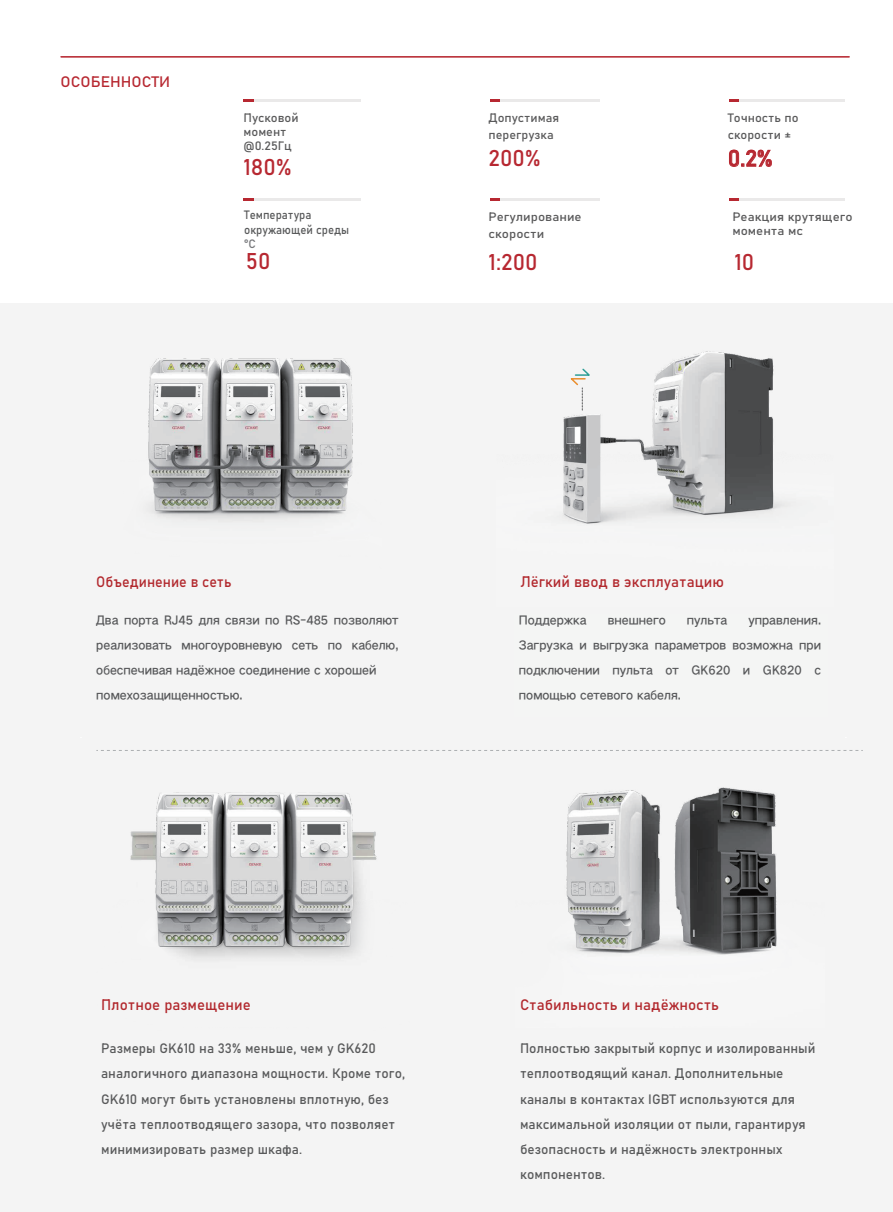
<style>
.page{position:relative;width:893px;height:1212px;background:#fff}
.page>*{position:absolute;margin:0;border:0;box-sizing:border-box;transform-origin:0 0}
.t1{font:22.5px "Bahnschrift";color:#b72831}
.t2{font:15px "Bahnschrift";color:#b2292e}
.t3{font:15px "Bahnschrift";color:#b2292e;scale:.95 1}
.t4{font:15px "Bahnschrift";color:#b72831;scale:1.05 1}
.t5{font:13.5px/25px "Bahnschrift";color:#595a5b}
.t6{font:12px/25.2px "HY Qi Hei X1 FEW";color:#57585a}
.t7{font:12px/17.2px "Bahnschrift";color:#5a5a5b;scale:1.05 1}
.t8{font:12px/17.2px "Bahnschrift";color:#5a5a5b;scale:1.1 1}
.t9{font:12px/14.4px "Bahnschrift";color:#595a5b;scale:.95 1}
.t10{font:12px "Bahnschrift";color:#757679}
</style>
<div class="page">
<div style="left:0;top:303px;width:893px;height:909px;background:#f4f4f4"></div>
<img style="left:563px;top:351px;width:222px;height:173px">
<img style="left:130px;top:792px;width:247px;height:166px">
<img style="left:566px;top:787px;width:211px;height:168px">
<hr style="left:61px;top:56px;width:789px;height:2px;background:#b72831">
<img style="left:148px;top:358px;width:205px;height:163px">
<svg style="left:96px;top:750px;width:767px;height:1px"></svg>
<svg style="left:568px;top:367px;width:25px;height:43px"></svg>
<svg style="left:490px;top:100px;width:10px;height:2px"></svg>
<svg style="left:490px;top:198px;width:10px;height:3px"></svg>
<hr style="left:500px;top:198px;width:100px;height:3px;background:#eae9e9">
<hr style="left:500px;top:100px;width:100px;height:2px;background:#eae9e9">
<svg style="left:729px;top:100px;width:10px;height:2px"></svg>
<svg style="left:729px;top:198px;width:10px;height:3px"></svg>
<hr style="left:739px;top:198px;width:106px;height:3px;background:#eae9e9">
<hr style="left:739px;top:100px;width:106px;height:2px;background:#eae9e9">
<hr style="left:243px;top:198px;width:118px;height:3px;background:#eae9e9">
<hr style="left:243px;top:100px;width:118px;height:2px;background:#eae9e9">
<svg style="left:729px;top:150px;width:43px;height:17px"></svg>
<svg style="left:243px;top:100px;width:11px;height:2px"></svg>
<svg style="left:243px;top:198px;width:11px;height:3px"></svg>
<p class="t4" style="left:61px;top:71px;width:106px">ОСОБЕННОСТИ</p>
<p class="t7" style="left:243px;top:109px;width:54px;line-height:14.4px">Пусковой момент @0.25Гц</p>
<h1 class="t1" style="left:243px;top:150px;width:50px">180%</h1>
<p class="t9" style="left:244px;top:207px;width:112px">Температура окружающей среды</p>
<p class="t10" style="left:244px;top:235px;width:13px">°С</p>
<h1 class="t1" style="left:246px;top:244px;width:26px">50</h1>
<p class="t7" style="left:489px;top:108px;width:69px">Допустимая перегрузка</p>
<h1 class="t1" style="left:489px;top:141px;width:53px">200%</h1>
<p class="t8" style="left:489px;top:207px;width:86px">Регулирование скорости</p>
<h1 class="t1" style="left:489px;top:245px;width:51px">1:200</h1>
<p class="t7" style="left:728px;top:108px;width:69px">Точность по скорости ±</p>
<h1 class="t1" style="left:728px;top:141px;width:46px">0.2%</h1>
<p class="t8" style="left:732px;top:208px;width:111px;line-height:14.4px">Реакция крутящего момента мс</p>
<h1 class="t1" style="left:734px;top:245px;width:21px">10</h1>
<p class="t3" style="left:96px;top:570px;width:144px">Объединение в сеть</p>
<p class="t6" style="left:96px;top:606px;width:304px">Два порта RJ45 для связи по RS-485 позволяют реализовать многоуровневую сеть по кабелю, обеспечивая надёжное соединение с хорошей помехозащищенностью.</p>
<p class="t2" style="left:520px;top:570px;width:206px">Лёгкий ввод в эксплуатацию</p>
<p class="t6" style="left:519px;top:606px;width:69px">Поддержка</p>
<p class="t6" style="left:608px;top:606px;width:59px">внешнего</p>
<p class="t6" style="left:687px;top:606px;width:42px">пульта</p>
<p class="t5" style="left:519px;top:608px;width:298px">Поддержка внешнего пульта управления.<br>Загрузка и выгрузка параметров возможна при подключении пульта к GK620 и GK820 с помощью сетевого кабеля.</p>
<p class="t6" style="left:519px;top:606px;width:304px;text-align:justify;text-indent:229px">управления.<br>Загрузка и выгрузка параметров возможна при подключении пульта от GK620 и GK820 с помощью сетевого кабеля.</p>
<p class="t2" style="left:101px;top:993px;width:151px">Плотное размещение</p>
<p class="t5" style="left:101px;top:1035px;width:305px">Размеры GK610 на 33% меньше, чем у GK620 аналогичного диапазона мощности. Кроме того, GK610 могут быть установлены вплотную, без учёта теплоотводящего зазора, что позволяет минимизировать размер шкафа.</p>
<p class="t2" style="left:520px;top:993px;width:201px">Стабильность и надёжность</p>
<p class="t5" style="left:520px;top:1035px;width:297px">Полностью закрытый корпус и изолированный теплоотводящий канал. Дополнительные каналы в контактах IGBT используются для максимальной изоляции от пыли, гарантируя безопасность и надёжность электронных компонентов.</p>
</div>
